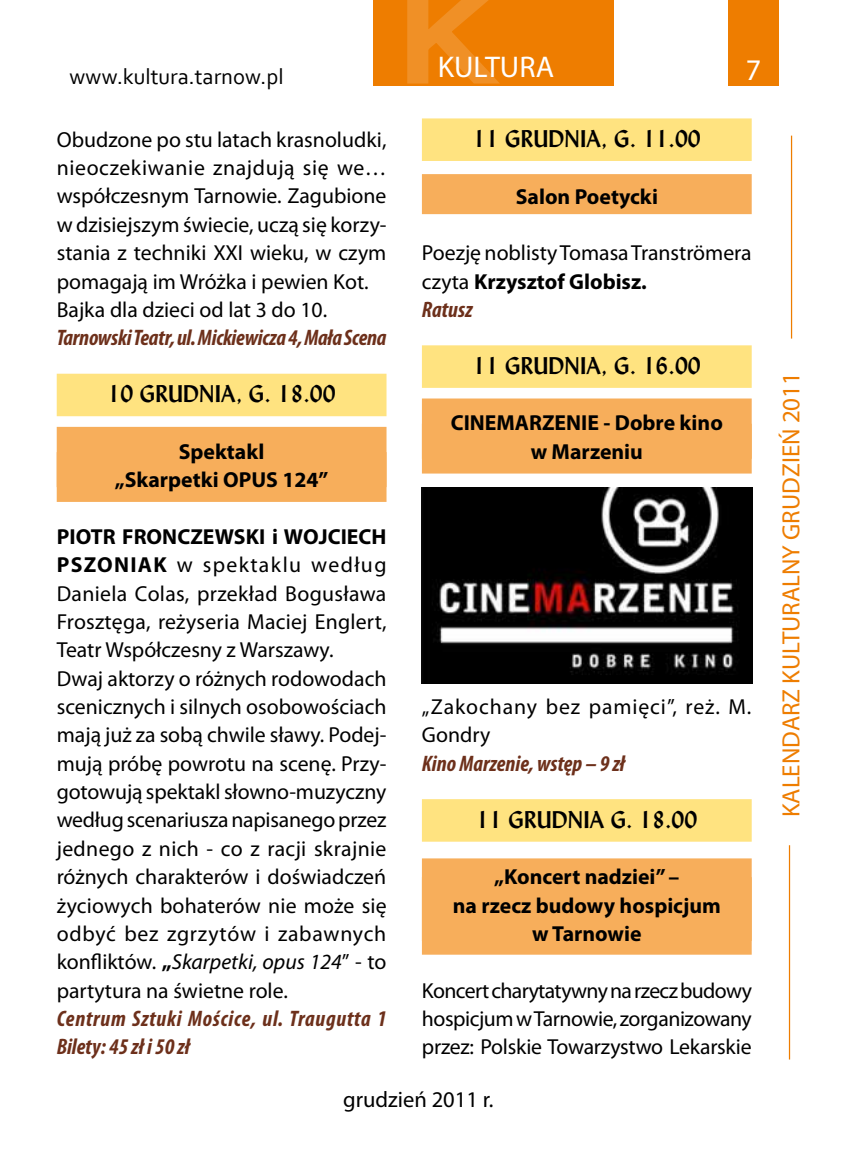
<style>
.page{position:relative;width:851px;height:1170px;background:#fff}
.page>*{position:absolute;margin:0;border:0;box-sizing:border-box;transform-origin:0 0}
.t1{font:30px "Myriad Pro";color:#fff}
.t2{font:25px "Myriad Pro";color:#ee7d00}
.t3{font:italic 700 condensed 22.5px "Myriad Pro";color:#6d301b}
.t4{font:700 22.5px "Lydian PL";color:#000}
.t5{font:italic 700 condensed 22.5px/28.2px "Myriad Pro";letter-spacing:.035em;color:#6d301b}
.t6{font:22.5px "Corbel";color:#000}
.t7{font:22.5px "Myriad Pro";color:#000}
.t8{font:21.75px/28.2px "Myriad Pro";color:#000}
.t9{font:700 21.75px/28.2px "Myriad Pro";color:#000;text-align:center}
.t10{font:21.75px/28.2px "Myriad Pro";letter-spacing:.04em;color:#000}
.s1{font-weight:700}
.s2{font-style:italic}
</style>
<div class="page">
<div style="left:373px;top:0;width:241px;height:85px;background:#ee7d00"></div>
<svg style="left:404px;top:0;width:164px;height:86px"></svg>
<div style="left:728px;top:0;width:50px;height:85px;background:#ee7d00"></div>
<hr style="left:790px;top:136px;width:2px;height:202px;background:#ee7d00">
<hr style="left:788px;top:845px;width:2px;height:214px;background:#ee7d00">
<div style="left:422px;top:118px;width:329px;height:43px;background:#ffe380"></div>
<div style="left:422px;top:174px;width:329px;height:40px;background:#f7ae5b"></div>
<div style="left:422px;top:345px;width:329px;height:43px;background:#ffe380"></div>
<div style="left:422px;top:398px;width:329px;height:75px;background:#f7ae5b"></div>
<div style="left:422px;top:799px;width:329px;height:42px;background:#ffe380"></div>
<div style="left:422px;top:858px;width:329px;height:82px;background:#f7ae5b"></div>
<div style="left:422px;top:877px;width:329px;height:77px;background:#f7ae5b"></div>
<div style="left:57px;top:373px;width:329px;height:43px;background:#ffe380"></div>
<div style="left:57px;top:427px;width:329px;height:75px;background:#f7ae5b"></div>
<img style="left:422px;top:487px;width:330px;height:197px">
<p class="t6" style="left:70px;top:62px;width:215px">www.kultura.tarnow.pl</p>
<p class="t8" style="left:57px;top:125px;width:331px">Obudzone po stu latach krasnoludki, nieoczekiwanie znajdują się we… współczesnym Tarnowie. Zagubione w dzisiejszym świecie, uczą się korzy&shy;stania z techniki XXI wieku, w czym pomagają im Wróżka i pewien Kot.<br>Bajka dla dzieci od lat 3 do 10.</p>
<p class="t3" style="left:57px;top:324px;width:331px">Tarnowski Teatr, ul. Mickiewicza 4, Mała Scena</p>
<p class="t4" style="left:108px;top:379px;width:229px">10 GRUDNIA, G. 18.00</p>
<p class="t9" style="left:115px;top:436px;width:215px">Spektakl<br>„Skarpetki OPUS 124”</p>
<p class="t8" style="left:57px;top:522px;width:331px"><span class="s1">PIOTR FRONCZEWSKI i WOJCIECH PSZONIAK</span> w spektaklu według Daniela Colas, przekład Bogusława Frosztęga, reżyseria Maciej Englert, Teatr Współczesny z Warszawy.<br>Dwaj aktorzy o różnych rodowodach scenicznych i silnych osobowościach mają już za sobą chwile sławy. Podej&shy;mują próbę powrotu na scenę. Przy&shy;gotowują spektakl słowno-muzyczny według scenariusza napisanego przez jednego z nich - co z racji skrajnie różnych charakterów i doświadczeń życiowych bohaterów nie może się odbyć bez zgrzytów i zabawnych konfliktów. <span class="s1">„</span><span class="s2">Skarpetki, opus 124</span>” - to partytura na świetne role.</p>
<p class="t5" style="left:57px;top:1003px;width:331px">Centrum Sztuki Mościce, ul. Traugutta 1<br>Bilety: 45 zł i 50 zł</p>
<h1 class="t1" style="left:437px;top:48px;width:118px">KULTURA</h1>
<h1 class="t1" style="left:745px;top:51px;width:17px">7</h1>
<p class="t4" style="left:472px;top:124px;width:229px">11 GRUDNIA, G. 11.00</p>
<p class="t9" style="left:515px;top:181px;width:144px">Salon Poetycki</p>
<p class="t8" style="left:422px;top:238px;width:331px">Poezję noblisty Tomasa Tranströmera czyta <span class="s1">Krzysztof Globisz.</span></p>
<p class="t3" style="left:422px;top:295px;width:52px">Ratusz</p>
<p class="t4" style="left:472px;top:351px;width:229px">11 GRUDNIA, G. 16.00</p>
<p class="t9" style="left:450px;top:408px;width:273px">CINEMARZENIE - Dobre kino w Marzeniu</p>
<p class="t10" style="left:422px;top:692px;width:331px">„Zakochany bez pamięci”, reż. M.<br>Gondry</p>
<p class="t3" style="left:422px;top:749px;width:204px">Kino Marzenie, wstęp – 9 zł</p>
<p class="t4" style="left:476px;top:804px;width:223px">11 GRUDNIA G. 18.00</p>
<p class="t9" style="left:452px;top:862px;width:269px">„Koncert nadziei” –<br>na rzecz budowy hospicjum w Tarnowie</p>
<p class="t8" style="left:422px;top:975px;width:331px;text-align:justify">Koncert charytatywny na rzecz budowy hospicjum w Tarnowie, zorganizowany przez: Polskie Towarzystwo Lekarskie</p>
<p class="t7" style="left:343px;top:1085px;width:152px">grudzień 2011 r.</p>
<p class="t2" style="left:775px;top:817px;width:447px;rotate:-90deg">KALENDARZ KULTURALNY GRUDZIEŃ 2011</p>
</div>
